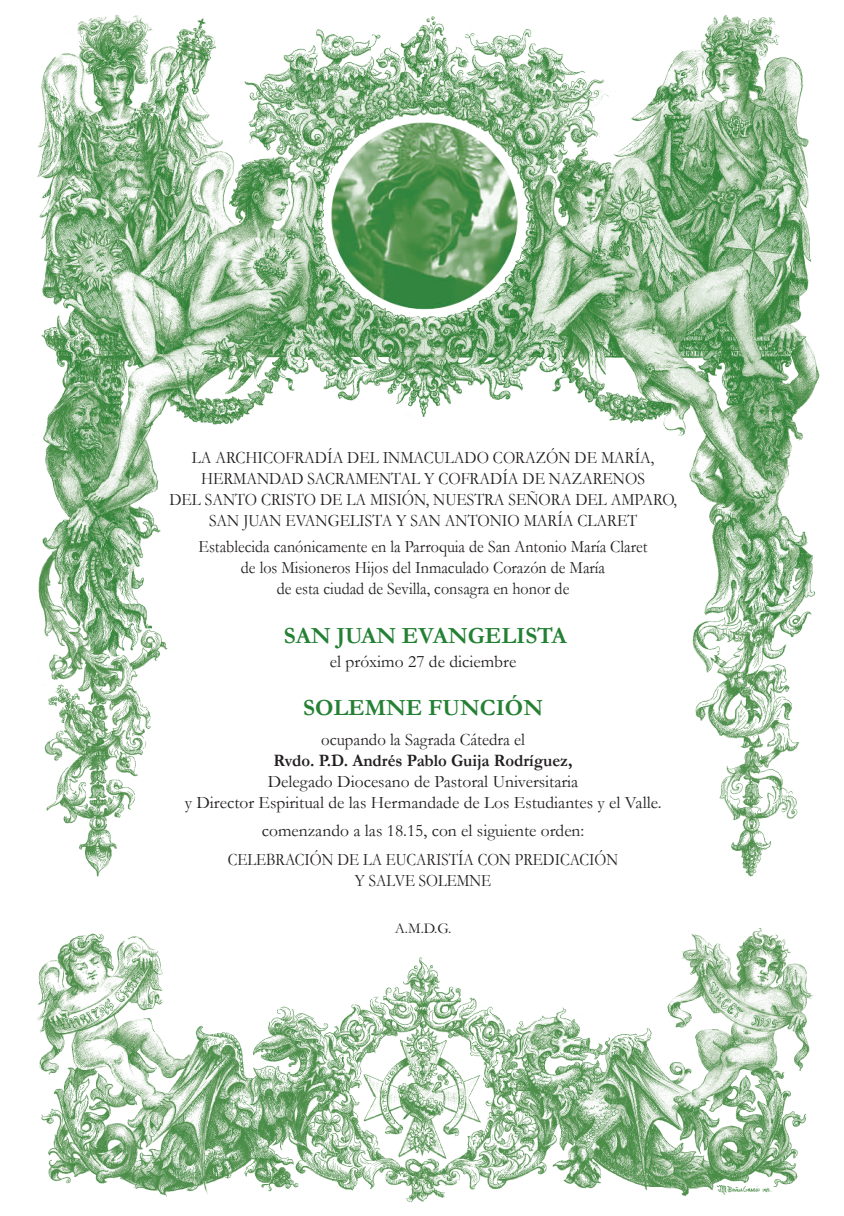
<style>
.page{position:relative;width:844px;height:1216px;background:#fff}
.page>*{position:absolute;margin:0;border:0;box-sizing:border-box;transform-origin:0 0}
.t1{font:700 23.28px "Garamond";color:#248033}
.t2{font:17.5px/21px "Garamond";color:#231f20;text-align:center}
.t3{font:17.5px/21px "Garamond";color:#231f20;text-align:center;scale:.9 1}
.t4{font:17.5px/21px "Garamond";color:#231f20;text-align:center;scale:.92 1}
.t5{font:700 17.5px "Garamond";color:#231f20;scale:.96 1}
.t6{font:17.5px "Garamond";color:#231f20;scale:.96 1}
.t7{font:17.5px "Garamond";color:#231f20;scale:.87 1}
.t8{font:15.05px "Garamond";color:#231f20}
</style>
<div class="page">
<img style="left:37px;top:14px;width:783px;height:1189px">
<img style="left:328px;top:120px;width:193px;height:193px">
<p class="t3" style="left:169px;top:447px;width:565px">LA ARCHICOFRADÍA DEL INMACULADO CORAZÓN DE MARÍA, HERMANDAD SACRAMENTAL Y COFRADÍA DE NAZARENOS<br>DEL SANTO CRISTO DE LA MISIÓN, NUESTRA SEÑORA DEL AMPARO, SAN JUAN EVANGELISTA Y SAN ANTONIO MARÍA CLARET</p>
<p class="t4" style="left:198px;top:536px;width:489px">Establecida canónicamente en la Parroquia de San Antonio María Claret de los Misioneros Hijos del Inmaculado Corazón de María<br>de esta ciudad de Sevilla, consagra en honor de</p>
<h1 class="t1" style="left:284px;top:621px;width:284px">SAN JUAN EVANGELISTA</h1>
<p class="t2" style="left:330px;top:650px;width:188px">el próximo 27 de diciembre</p>
<h1 class="t1" style="left:303px;top:693px;width:241px">SOLEMNE FUNCIÓN</h1>
<p class="t6" style="left:321px;top:729px;width:214px">ocupando la Sagrada Cátedra el</p>
<p class="t5" style="left:273px;top:750px;width:313px">Rvdo. P.D. Andrés Pablo Guija Rodríguez,</p>
<p class="t2" style="left:185px;top:771px;width:478px">Delegado Diocesano de Pastoral Universitaria<br>y Director Espiritual de las Hermandade de Los Estudiantes y el Valle.</p>
<p class="t2" style="left:228px;top:816px;width:392px;line-height:28.3px">comenzando a las 18.15, con el siguiente orden:<br>CELEBRACIÓN DE LA EUCARISTÍA CON PREDICACIÓN</p>
<p class="t7" style="left:355px;top:869px;width:158px">Y SALVE SOLEMNE</p>
<p class="t8" style="left:394px;top:919px;width:58px">A.M.D.G.</p>
</div>
